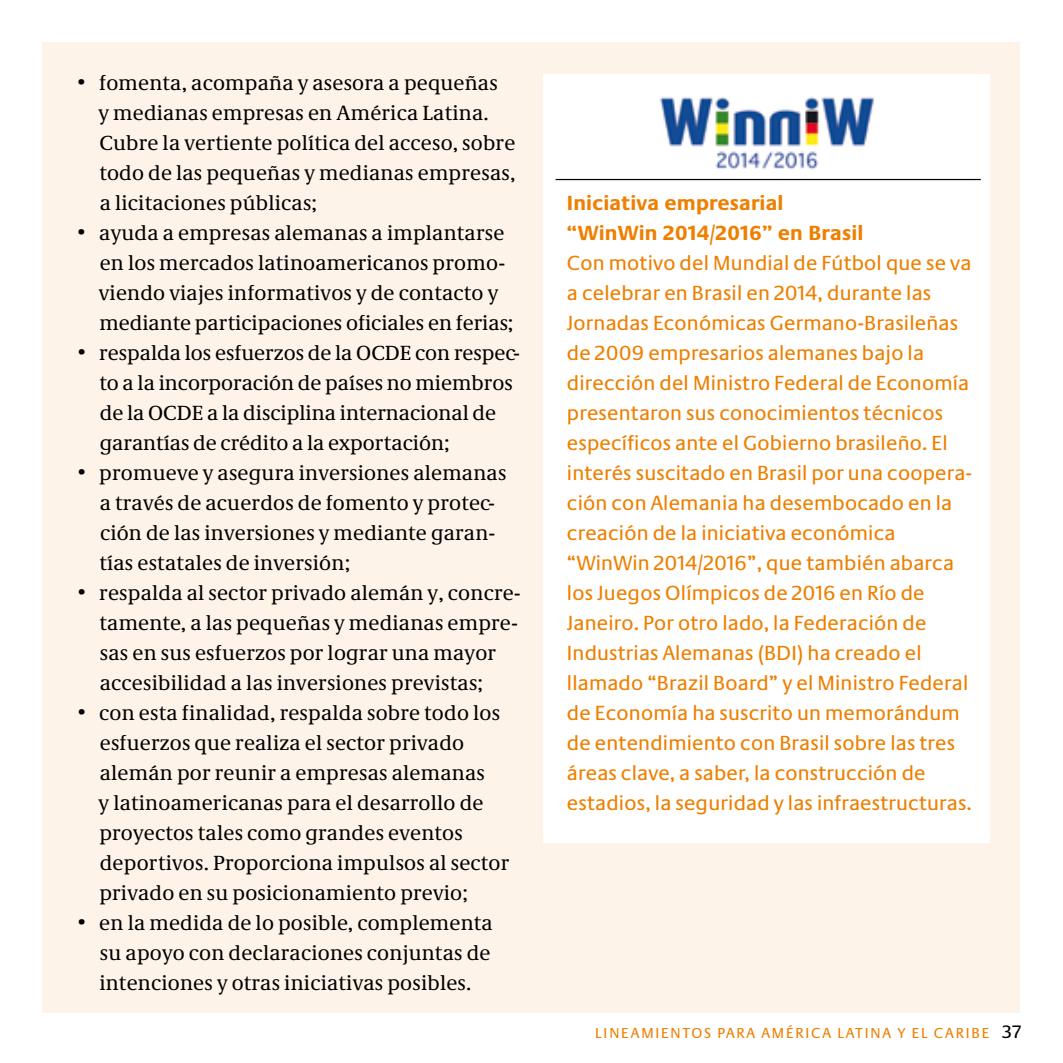
<style>
.page{position:relative;width:1063px;height:1063px;background:#fff}
.page>*{position:absolute;margin:0;border:0;box-sizing:border-box;transform-origin:0 0}
.t1{font:21.25px/30px "Neue Demos";letter-spacing:.01em;color:#000}
.t2{font:21.25px/30px "Neue Praxis";letter-spacing:.01em;color:#ee7f00}
.t3{font:700 21.25px/30px "Neue Praxis";letter-spacing:.01em;color:#ee7f00}
.t4{font:18.75px "Neue Praxis";color:#000}
.t5{font:15px "Neue Praxis";letter-spacing:.12em;color:#ee7f00}
</style>
<div class="page">
<div style="left:43px;top:43px;width:977px;height:970px;background:#fef3e8"></div>
<div style="left:543px;top:74px;width:446px;height:769px;background:#fff"></div>
<img style="left:660px;top:97px;width:214px;height:73px">
<hr style="left:556px;top:179px;width:425px;height:1px;background:#000">
<p class="t1" style="left:99px;top:68px;width:418px;text-indent:-21px">• fomenta, acompaña y asesora a pequeñas<br>y medianas empresas en América Latina.<br>Cubre la vertiente política del acceso, sobre todo de las pequeñas y medianas empresas, a licitaciones públicas;</p>
<p class="t1" style="left:99px;top:218px;width:416px;text-indent:-21px">• ayuda a empresas alemanas a implantarse en los mercados latinoamericanos promo&shy;viendo viajes informativos y de contacto y mediante participaciones oficiales en ferias;</p>
<p class="t1" style="left:99px;top:338px;width:422px;text-indent:-21px">• respalda los esfuerzos de la OCDE con respec&shy;to a la incorporación de países no miembros de la OCDE a la disciplina internacional de garantías de crédito a la exportación;</p>
<p class="t1" style="left:99px;top:458px;width:409px;text-indent:-21px">• promueve y asegura inversiones alemanas a través de acuerdos de fomento y protec&shy;ción de las inversiones y mediante garan&shy;tías estatales de inversión;</p>
<p class="t1" style="left:99px;top:578px;width:423px;text-indent:-21px">• respalda al sector privado alemán y, concre&shy;tamente, a las pequeñas y medianas empre&shy;sas en sus esfuerzos por lograr una mayor accesibilidad a las inversiones previstas;</p>
<p class="t1" style="left:99px;top:698px;width:412px;text-indent:-21px">• con esta finalidad, respalda sobre todo los esfuerzos que realiza el sector privado alemán por reunir a empresas alemanas<br>y latinoamericanas para el desarrollo de proyectos tales como grandes eventos deportivos. Proporciona impulsos al sector privado en su posicionamiento previo;</p>
<p class="t1" style="left:99px;top:908px;width:395px;text-align:justify;text-indent:-21px">• en la medida de lo posible, complementa su apoyo con declaraciones conjuntas de intenciones y otras iniciativas posibles.</p>
<p class="t3" style="left:567px;top:188px;width:298px">Iniciativa empresarial “WinWin 2014/2016” en Brasil</p>
<p class="t2" style="left:567px;top:248px;width:407px">Con motivo del Mundial de Fútbol que se va a celebrar en Brasil en 2014, durante las Jornadas Económicas Germano-Brasileñas de 2009 empresarios alemanes bajo la dirección del Ministro Federal de Economía presentaron sus conocimientos técnicos específicos ante el Gobierno brasileño. El interés suscitado en Brasil por una coopera&shy;ción con Alemania ha desembocado en la creación de la iniciativa económica “WinWin 2014/2016”, que también abarca los Juegos Olímpicos de 2016 en Río de Janeiro. Por otro lado, la Federación de Industrias Alemanas (BDI) ha creado el llamado “Brazil Board” y el Ministro Federal de Economía ha suscrito un memorándum de entendimiento con Brasil sobre las tres áreas clave, a saber, la construcción de estadios, la seguridad y las infraestructuras.</p>
<p class="t5" style="left:595px;top:1024px;width:37px">Lineamie</p>
<p class="t5" style="left:671px;top:1024px;width:57px">ntos para</p>
<p class="t5" style="left:761px;top:1024px;width:44px">Am érica</p>
<p class="t5" style="left:837px;top:1024px;width:118px">Lati na y el Caribe</p>
<p class="t4" style="left:1002px;top:1020px;width:20px">37</p>
</div>
